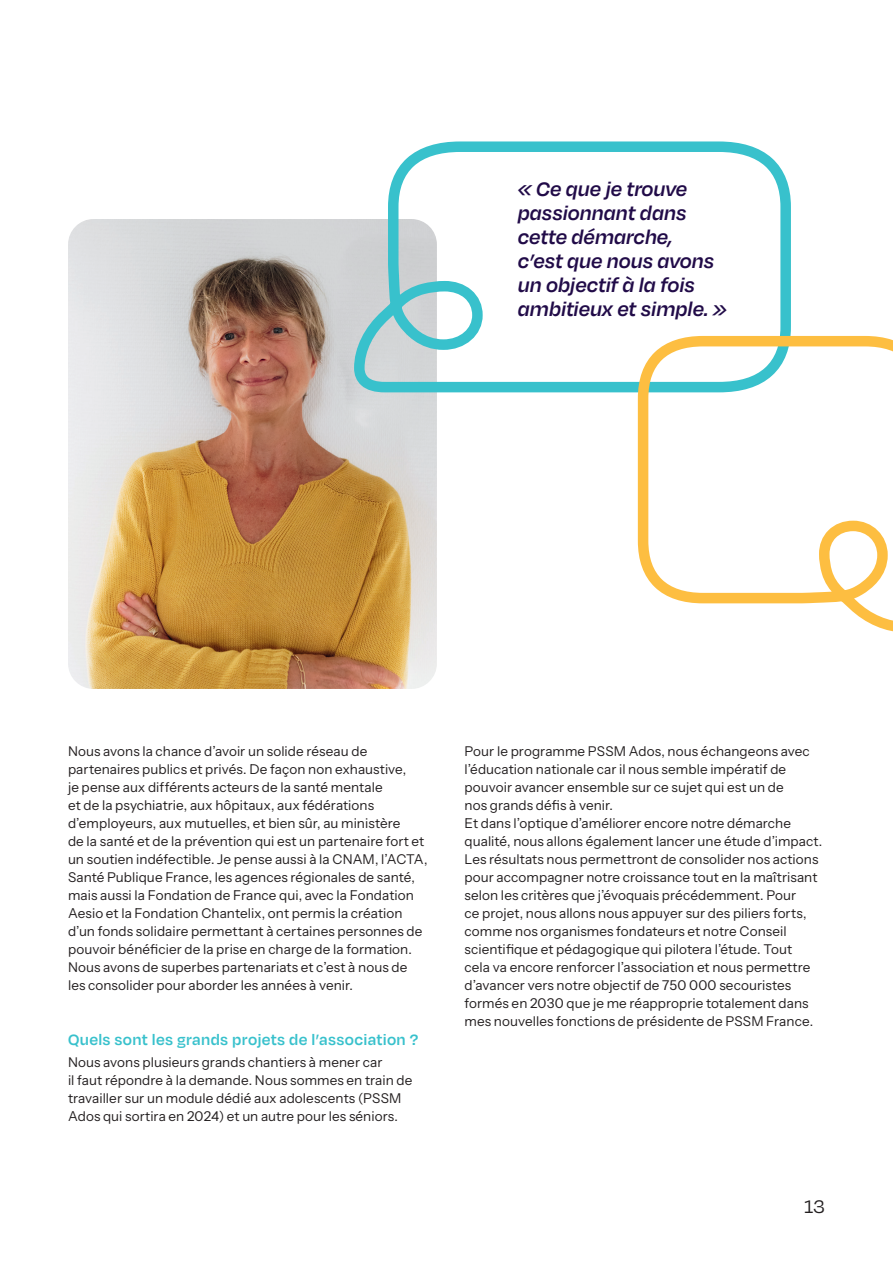
<style>
.page{position:relative;width:893px;height:1263px;background:#fff}
.page>*{position:absolute;margin:0;border:0;box-sizing:border-box;transform-origin:0 0}
.t1{font:italic 600 22.5px/24px "Degular";color:#210b48}
.t2{font:21px "Degular";color:#231f20}
.t3{font:600 17.25px "Degular";letter-spacing:.02em;color:#38c1cc}
.t4{font:13.5px/18px "Instrument Sans";letter-spacing:.005em;color:#231f20}
</style>
<div class="page">
<img style="left:68px;top:219px;width:369px;height:470px">
<svg style="left:346px;top:141px;width:445px;height:257px"></svg>
<svg style="left:633px;top:331px;width:260px;height:301px"></svg>
<h1 class="t1" style="left:518px;top:176px;width:211px">« Ce que je trouve passionnant dans cette démarche,<br>c’est que nous avons un objectif à la fois ambitieux et simple. »</h1>
<p class="t4" style="left:68px;top:742px;width:361px">Nous avons la chance d’avoir un solide réseau de partenaires publics et privés. De façon non exhaustive,<br>je pense aux différents acteurs de la santé mentale<br>et de la psychiatrie, aux hôpitaux, aux fédérations d’employeurs, aux mutuelles, et bien sûr, au ministère<br>de la santé et de la prévention qui est un partenaire fort et un soutien indéfectible. Je pense aussi à la CNAM, l’ACTA, Santé Publique France, les agences régionales de santé, mais aussi la Fondation de France qui, avec la Fondation Aesio et la Fondation Chantelix, ont permis la création d’un fonds solidaire permettant à certaines personnes de pouvoir bénéficier de la prise en charge de la formation.<br>Nous avons de superbes partenariats et c’est à nous de les consolider pour aborder les années à venir.</p>
<p class="t3" style="left:68px;top:1028px;width:352px">Quels sont les grands projets de l’association ?</p>
<p class="t4" style="left:68px;top:1053px;width:346px">Nous avons plusieurs grands chantiers à mener car<br>il faut répondre à la demande. Nous sommes en train de travailler sur un module dédié aux adolescents (PSSM Ados qui sortira en 2024) et un autre pour les séniors.</p>
<p class="t4" style="left:465px;top:742px;width:359px">Pour le programme PSSM Ados, nous échangeons avec l’éducation nationale car il nous semble impératif de pouvoir avancer ensemble sur ce sujet qui est un de<br>nos grands défis à venir.<br>Et dans l’optique d’améliorer encore notre démarche qualité, nous allons également lancer une étude d’impact.<br>Les résultats nous permettront de consolider nos actions pour accompagner notre croissance tout en la maîtrisant selon les critères que j’évoquais précédemment. Pour<br>ce projet, nous allons nous appuyer sur des piliers forts, comme nos organismes fondateurs et notre Conseil scientifique et pédagogique qui pilotera l’étude. Tout<br>cela va encore renforcer l’association et nous permettre d’avancer vers notre objectif de 750 000 secouristes formés en 2030 que je me réapproprie totalement dans mes nouvelles fonctions de présidente de PSSM France.</p>
<h2 class="t2" style="left:804px;top:1193px;width:22px">13</h2>
</div>
